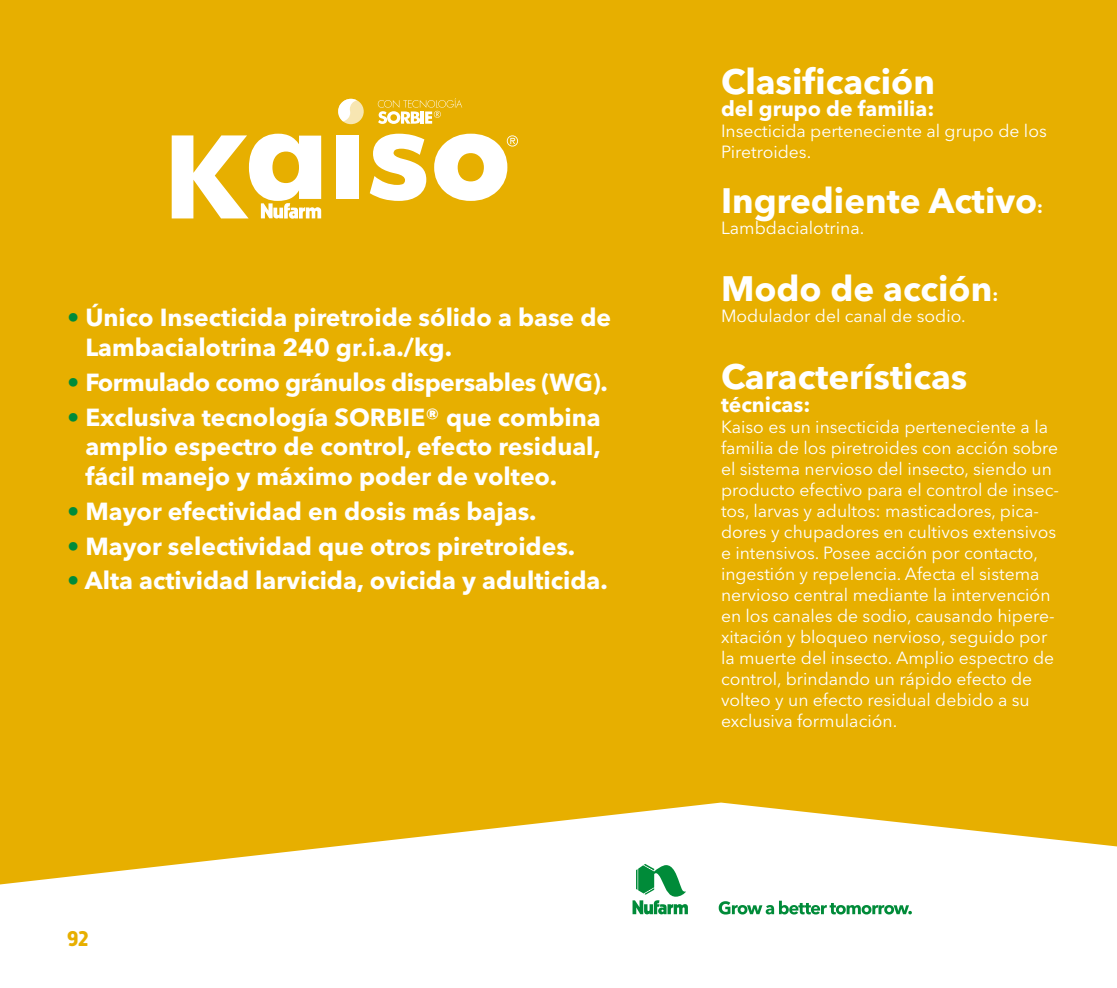
<style>
.page{position:relative;width:1117px;height:988px;background:#fff}
.page>*{position:absolute;margin:0;border:0;box-sizing:border-box;transform-origin:0 0}
.t1{font:700 35px "Avenir Next LT Pro";color:#fff}
.t2{font:700 24.5px/29.8px "Avenir Next LT Pro";color:#fff}
.t3{font:700 24.5px "Avenir Next LT Pro";letter-spacing:-.02em;color:#fff}
.t4{font:700 21px "Avenir Next LT Pro";color:#fff}
.t5{font:700 21px "Brooklyn Samuels Five";color:#e7af00}
.t6{font:17.5px/21px "Avenir Next LT Pro";color:#fff}
.s1{color:#008b39}
.s2{font-size:17.5px}
</style>
<div class="page">
<div style="left:0;top:0;width:1116px;height:987px;background:#e7af00"></div>
<svg style="left:0;top:802px;width:1116px;height:185px;fill:#fff"></svg>
<div style="left:338px;top:99px;width:25px;height:25px;background:#f7e6b2;border-radius:50%"></div>
<svg style="left:338px;top:99px;width:19px;height:22px"></svg>
<div style="left:336px;top:136px;width:23px;height:63px;background:#fff"></div>
<svg style="left:369px;top:134px;width:57px;height:67px"></svg>
<svg style="left:378px;top:98px;width:84px;height:26px"></svg>
<svg style="left:434px;top:134px;width:84px;height:67px"></svg>
<svg style="left:632px;top:863px;width:55px;height:51px;background:#82c69d"></svg>
<svg style="left:718px;top:900px;width:193px;height:14px;background:#99d0af"></svg>
<svg style="left:172px;top:134px;width:149px;height:85px"></svg>
<h2 class="t2" style="left:85px;top:302px;width:527px;text-indent:-18px"><span class="s1">•</span> Único Insecticida piretroide sólido a base de<br>Lambacialotrina 240 gr.i.a./kg.</h2>
<h2 class="t3" style="left:67px;top:367px;width:542px"><span class="s1">•</span> Formulado como gránulos dispersables (WG).</h2>
<h2 class="t2" style="left:85px;top:402px;width:517px;text-align:justify;text-indent:-18px"><span class="s1">•</span> Exclusiva tecnología SORBIE® que combina amplio espectro de control, efecto residual, fácil manejo y máximo poder de volteo.</h2>
<h2 class="t2" style="left:67px;top:496px;width:471px"><span class="s1">•</span> Mayor efectividad en dosis más bajas.</h2>
<h2 class="t2" style="left:67px;top:530px;width:509px"><span class="s1">•</span> Mayor selectividad que otros piretroides.</h2>
<h2 class="t2" style="left:67px;top:565px;width:542px"><span class="s1">•</span> Alta actividad larvicida, ovicida y adulticida.</h2>
<p class="t5" style="left:67px;top:926px;width:23px">92</p>
<h1 class="t1" style="left:720px;top:60px;width:215px">Clasificación</h1>
<p class="t4" style="left:720px;top:96px;width:215px">del grupo de familia:</p>
<p class="t6" style="left:720px;top:121px;width:327px">Insecticida perteneciente al grupo de los<br>Piretroides.</p>
<h1 class="t1" style="left:720px;top:179px;width:323px">Ingrediente Activo<span class="s2">:</span></h1>
<p class="t6" style="left:720px;top:217px;width:145px">Lambdacialotrina.</p>
<h1 class="t1" style="left:720px;top:267px;width:278px">Modo de acción<span class="s2">:</span></h1>
<p class="t6" style="left:720px;top:305px;width:246px">Modulador del canal de sodio.</p>
<h1 class="t1" style="left:720px;top:355px;width:248px">Características</h1>
<p class="t4" style="left:720px;top:391px;width:91px">técnicas:</p>
<p class="t6" style="left:720px;top:416px;width:339px">Kaiso es un insecticida perteneciente a la familia de los piretroides con acción sobre el sistema nervioso del insecto, siendo un producto efectivo para el control de insec&shy;tos, larvas y adultos: masticadores, pica&shy;dores y chupadores en cultivos extensivos e intensivos. Posee acción por contacto, ingestión y repelencia. Afecta el sistema nervioso central mediante la intervención en los canales de sodio, causando hipere&shy;xitación y bloqueo nervioso, seguido por la muerte del insecto. Amplio espectro de control, brindando un rápido efecto de volteo y un efecto residual debido a su exclusiva formulación.</p>
</div>
